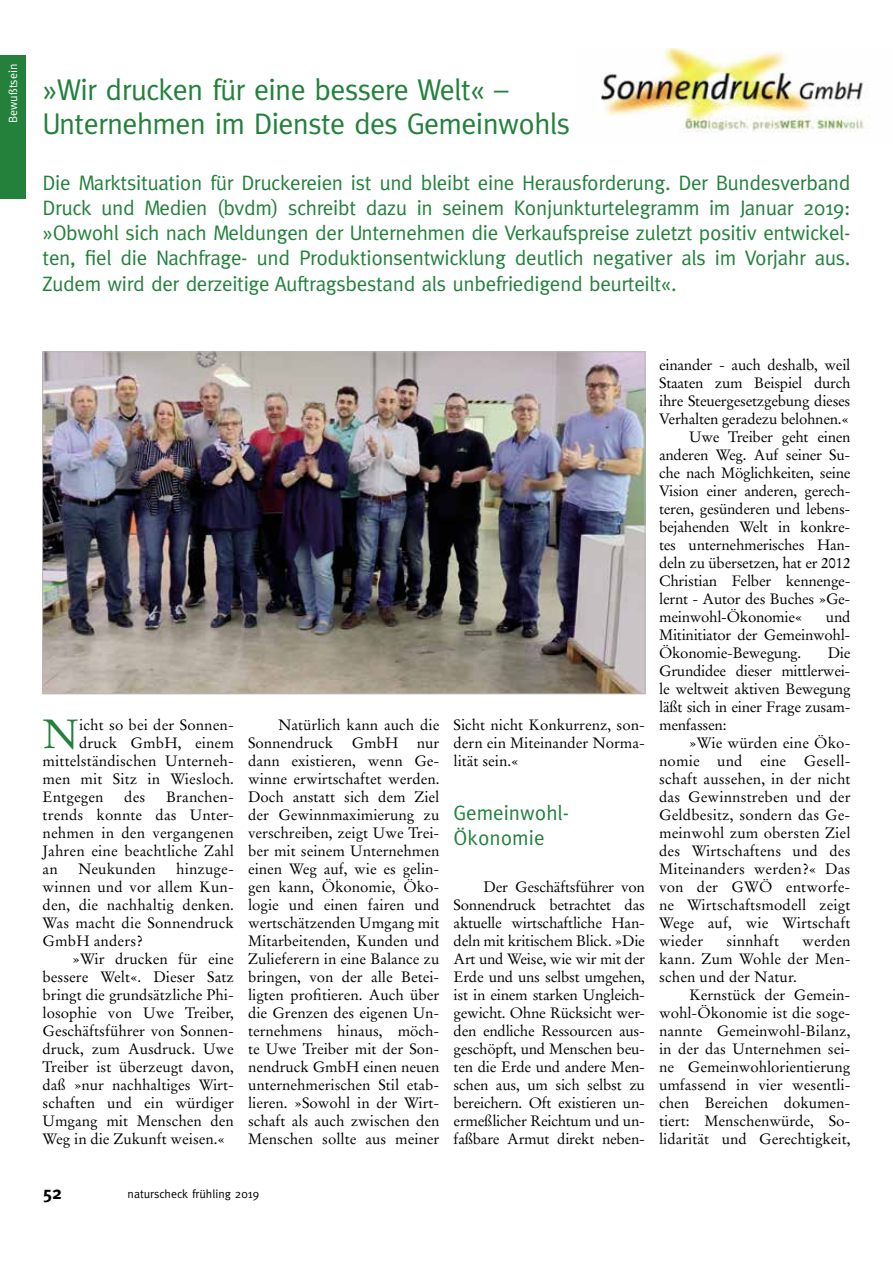
<style>
.page{position:relative;width:893px;height:1263px;background:#fff}
.page>*{position:absolute;margin:0;border:0;box-sizing:border-box;transform-origin:0 0}
.t1{font:40.65px "Stempel Garamond";color:#23813c}
.t2{font:30px/34.5px "Meta";letter-spacing:-.02em;color:#23813c}
.t3{font:21px/25.2px "Meta";letter-spacing:-.015em;color:#23813c;text-align:justify}
.t4{font:700 18px "Meta";color:#000}
.t5{font:15px/18px "Stempel Garamond";letter-spacing:-.015em;color:#000;text-align:justify}
.t6{font:15px "Stempel Garamond";letter-spacing:.01em;color:#000}
.t7{font:12px "Meta";color:#000}
.t8{font:12px "Meta";color:#fff}
</style>
<div class="page">
<div style="left:0;top:55px;width:26px;height:144px;background:#23813c"></div>
<img style="left:600px;top:48px;width:269px;height:85px">
<img style="left:44px;top:354px;width:599px;height:338px">
<p class="t8" style="left:6px;top:123px;width:61px;rotate:-90deg">Bewußtsein</p>
<p class="t8" style="left:20px;top:64px;width:44px;rotate:90deg">Editorial</p>
<h2 class="t2" style="left:43px;top:72px;width:529px">»Wir drucken für eine bessere Welt« –<br>Unternehmen im Dienste des Gemeinwohls</h2>
<p class="t3" style="left:43px;top:170px;width:809px">Die Marktsituation für Druckereien ist und bleibt eine Herausforderung. Der Bundesverband Druck und Medien (bvdm) schreibt dazu in seinem Konjunkturtelegramm im Januar 2019: »Obwohl sich nach Meldungen der Unternehmen die Verkaufspreise zuletzt positiv entwickel&shy;ten, fiel die Nachfrage- und Produktionsentwicklung deutlich negativer als im Vorjahr aus.<br>Zudem wird der derzeitige Auftragsbestand als unbefriedigend beurteilt«.</p>
<h1 class="t1" style="left:43px;top:709px;width:38px">N</h1>
<p class="t6" style="left:79px;top:716px;width:156px">icht so bei der Sonnen-</p>
<p class="t6" style="left:79px;top:734px;width:156px">druck GmbH, einem</p>
<p class="t6" style="left:43px;top:752px;width:193px">mittelständischen Unterneh-</p>
<p class="t6" style="left:43px;top:770px;width:193px">men mit Sitz in Wiesloch.</p>
<p class="t6" style="left:43px;top:788px;width:63px">Entgegen</p>
<p class="t5" style="left:124px;top:788px;width:23px">des</p>
<p class="t5" style="left:43px;top:788px;width:193px;text-indent:123px">Branchen&shy;trends konnte das Unter&shy;nehmen in den vergangenen Jahren eine beachtliche Zahl an</p>
<p class="t5" style="left:43px;top:860px;width:193px;text-indent:134px">hinzuge&shy;winnen und vor allem Kun&shy;den, die nachhaltig denken.<br>Was macht die Sonnendruck GmbH anders?</p>
<p class="t5" style="left:43px;top:950px;width:193px;text-indent:30px">»Wir drucken für eine bessere Welt«. Dieser Satz bringt die grundsätzliche Phi&shy;losophie von Uwe Treiber, Geschäftsführer von Sonnen&shy;druck, zum Ausdruck. Uwe Treiber ist überzeugt davon, daß »nur nachhaltiges Wirt&shy;schaften und ein würdiger Umgang mit Menschen den Weg in die Zukunft weisen.«</p>
<p class="t6" style="left:78px;top:860px;width:79px">Neukunden</p>
<p class="t5" style="left:248px;top:716px;width:193px;text-indent:30px">Natürlich kann auch die Sonnendruck GmbH nur dann existieren, wenn Ge&shy;winne erwirtschaftet werden.<br>Doch anstatt sich dem Ziel der Gewinnmaximierung zu verschreiben, zeigt Uwe Trei&shy;ber mit seinem Unternehmen einen Weg auf, wie es gelin&shy;gen kann, Ökonomie, Öko&shy;logie und einen fairen und wertschätzenden Umgang mit Mitarbeitenden, Kunden und Zulieferern in eine Balance zu bringen, von der alle Betei&shy;ligten profitieren. Auch über die Grenzen des eigenen Un&shy;ternehmens hinaus, möch&shy;te Uwe Treiber mit der Son&shy;nendruck GmbH einen neuen unternehmerischen Stil etab&shy;lieren. »Sowohl in der Wirt&shy;schaft als auch zwischen den Menschen sollte aus meiner</p>
<p class="t5" style="left:454px;top:716px;width:193px">Sicht nicht Konkurrenz, son&shy;dern ein Miteinander Norma&shy;lität sein.«</p>
<h3 class="t3" style="left:454px;top:800px;width:117px">Gemeinwohl-<br>Ökonomie</h3>
<p class="t5" style="left:454px;top:878px;width:193px;text-indent:30px">Der Geschäftsführer von Sonnendruck betrachtet das aktuelle wirtschaftliche Han&shy;deln mit kritischem Blick. »Die Art und Weise, wie wir mit der Erde und uns selbst umgehen, ist in einem starken Ungleich&shy;gewicht. Ohne Rücksicht wer&shy;den endliche Ressourcen aus&shy;geschöpft, und Menschen beu&shy;ten die Erde und andere Men&shy;schen aus, um sich selbst zu bereichern. Oft existieren un&shy;ermeßlicher Reichtum und un&shy;faßbare Armut direkt neben-</p>
<p class="t5" style="left:659px;top:356px;width:193px">einander - auch deshalb, weil</p>
<p class="t5" style="left:659px;top:374px;width:193px">Staaten zum Beispiel durch</p>
<p class="t5" style="left:659px;top:392px;width:193px">ihre Steuergesetzgebung dieses</p>
<p class="t5" style="left:659px;top:410px;width:191px">Verhalten geradezu belohnen.«</p>
<p class="t5" style="left:689px;top:428px;width:163px">Uwe Treiber geht einen</p>
<p class="t5" style="left:659px;top:446px;width:193px">anderen Weg. Auf seiner Su-</p>
<p class="t5" style="left:659px;top:464px;width:193px">che nach Möglichkeiten, seine</p>
<p class="t5" style="left:659px;top:482px;width:193px">Vision einer anderen, gerech-</p>
<p class="t5" style="left:659px;top:500px;width:193px">teren, gesünderen und lebens-</p>
<p class="t5" style="left:659px;top:518px;width:193px">bejahenden Welt in konkre-</p>
<p class="t5" style="left:659px;top:536px;width:193px">tes unternehmerisches Han-</p>
<p class="t5" style="left:659px;top:554px;width:193px">deln zu übersetzen, hat er 2012</p>
<p class="t5" style="left:659px;top:572px;width:193px">Christian Felber kennenge-</p>
<p class="t5" style="left:659px;top:590px;width:193px">lernt - Autor des Buches »Ge-</p>
<p class="t5" style="left:659px;top:608px;width:145px">meinwohl-Ökonomie«</p>
<p class="t5" style="left:659px;top:608px;width:193px;text-indent:167px">und Mitinitiator der Gemeinwohl-Ökonomie-Bewegung.</p>
<p class="t5" style="left:659px;top:644px;width:193px;text-indent:169px">Die Grundidee dieser mittlerwei&shy;le weltweit aktiven Bewegung läßt sich in einer Frage zusam&shy;menfassen:</p>
<p class="t5" style="left:659px;top:734px;width:193px;text-indent:30px">»Wie würden eine Öko&shy;nomie und eine Gesell&shy;schaft aussehen, in der nicht das Gewinnstreben und der Geldbesitz, sondern das Ge&shy;meinwohl zum obersten Ziel des Wirtschaftens und des Miteinanders werden?« Das von der GWÖ entworfe&shy;ne Wirtschaftsmodell zeigt Wege auf, wie Wirtschaft wieder</p>
<p class="t5" style="left:659px;top:932px;width:193px;text-indent:143px">werden kann. Zum Wohle der Men&shy;schen und der Natur.</p>
<p class="t5" style="left:659px;top:986px;width:193px;text-indent:30px">Kernstück der Gemein&shy;wohl-Ökonomie ist die soge&shy;nannte Gemeinwohl-Bilanz, in der das Unternehmen sei&shy;ne Gemeinwohlorientierung umfassend in vier wesentli&shy;chen Bereichen dokumen&shy;tiert: Menschenwürde, So&shy;lidarität und Gerechtigkeit,</p>
<p class="t6" style="left:726px;top:932px;width:54px">sinnhaft</p>
<p class="t4" style="left:43px;top:1183px;width:21px">52</p>
<p class="t7" style="left:128px;top:1187px;width:133px">naturscheck frühling 2019</p>
</div>
